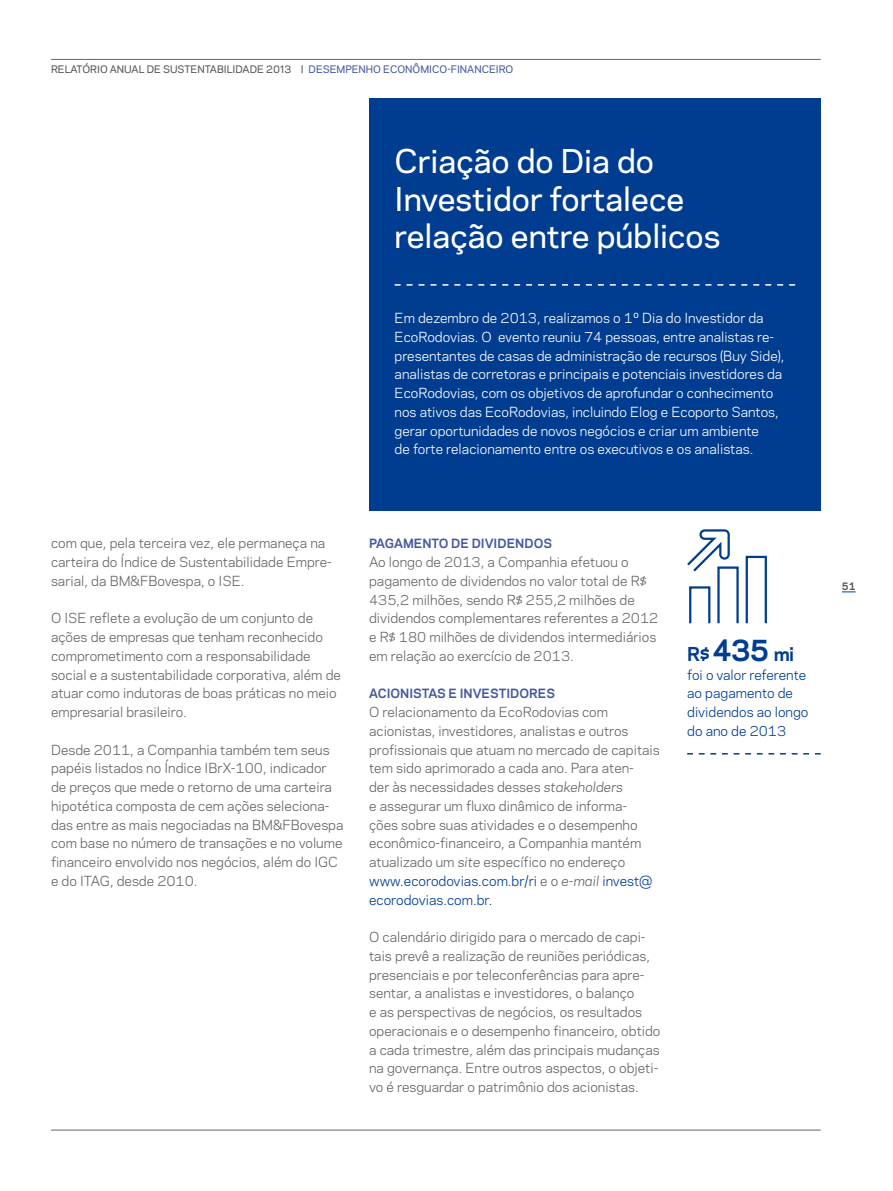
<style>
.page{position:relative;width:893px;height:1191px;background:#fff}
.page>*{position:absolute;margin:0;border:0;box-sizing:border-box;transform-origin:0 0}
.t1{font:500 30.75px/37.5px "Galaxie Polaris";color:#fff}
.t2{font:700 18px "Galaxie Polaris";color:#003d90}
.t3{font:13.05px/18.8px "Galaxie Polaris";color:#646567}
.t4{font:13.05px/18.8px "Galaxie Polaris";color:#fff}
.t5{font:13.05px/18.8px "Galaxie Polaris";color:#003d90}
.t6{font:700 12px "Galaxie Polaris";color:#475aa1}
.t7{font:500 9.75px "Galaxie Polaris";color:#58585a}
.t8{font:500 9.75px "Galaxie Polaris";color:#475aa1}
.t9{font:700 9.75px "Galaxie Polaris";color:#58585a}
.s1{color:#475aa1}
.s2{font-style:italic}
.s3{color:#003d90}
.s4{font-size:27.75px}
</style>
<div class="page">
<div style="left:369px;top:98px;width:452px;height:413px;background:#003d90"></div>
<svg style="left:395px;top:284px;width:400px;height:2px"></svg>
<svg style="left:687px;top:753px;width:134px;height:1px"></svg>
<svg style="left:687px;top:529px;width:80px;height:95px"></svg>
<svg style="left:842px;top:591px;width:14px;height:1px"></svg>
<hr style="left:51px;top:59px;width:770px;height:1px;background:#646567">
<hr style="left:51px;top:1129px;width:770px;height:1px;background:#646567">
<p class="t7" style="left:51px;top:62px;width:273px">RELATÓRIO ANUAL DE SUSTENTABILIDADE 2013 | <span class="s1">Dese</span></p>
<p class="t8" style="left:337px;top:62px;width:122px">mpenho econômico-finan</p>
<p class="t8" style="left:482px;top:62px;width:15px">ceiro</p>
<h1 class="t1" style="left:395px;top:141px;width:327px">Criação do Dia do<br>Investidor fortalece relação entre públicos</h1>
<p class="t4" style="left:395px;top:308px;width:391px">Em dezembro de 2013, realizamos o 1º Dia do Investidor da EcoRodovias. O evento reuniu 74 pessoas, entre analistas re&shy;presentantes de casas de administração de recursos (Buy Side), analistas de corretoras e principais e potenciais investidores da EcoRodovias, com os objetivos de aprofundar o conhecimento nos ativos das EcoRodovias, incluindo Elog e Ecoporto Santos, gerar oportunidades de novos negócios e criar um ambiente<br>de forte relacionamento entre os executivos e os analistas.</p>
<p class="t3" style="left:51px;top:533px;width:282px">com que, pela terceira vez, ele permaneça na carteira do Índice de Sustentabilidade Empre&shy;sarial, da BM&amp;FBovespa, o ISE.</p>
<p class="t3" style="left:51px;top:608px;width:291px">O ISE reflete a evolução de um conjunto de ações de empresas que tenham reconhecido comprometimento com a responsabilidade social e a sustentabilidade corporativa, além de atuar como indutoras de boas práticas no meio empresarial brasileiro.</p>
<p class="t3" style="left:51px;top:739px;width:294px">Desde 2011, a Companhia também tem seus papéis listados no Índice IBrX-100, indicador de preços que mede o retorno de uma carteira hipotética composta de cem ações seleciona&shy;das entre as mais negociadas na BM&amp;FBovespa com base no número de transações e no volume financeiro envolvido nos negócios, além do IGC e do ITAG, desde 2010.</p>
<p class="t6" style="left:369px;top:534px;width:182px">PAGAMENTO DE DIVIDENDOS</p>
<p class="t3" style="left:369px;top:552px;width:291px">Ao longo de 2013, a Companhia efetuou o pagamento de dividendos no valor total de R$ 435,2 milhões, sendo R$ 255,2 milhões de dividendos complementares referentes a 2012 e R$ 180 milhões de dividendos intermediários em relação ao exercício de 2013.</p>
<p class="t6" style="left:369px;top:684px;width:186px">ACIONISTAS E INVESTIDORES</p>
<p class="t3" style="left:369px;top:702px;width:292px">O relacionamento da EcoRodovias com acionistas, investidores, analistas e outros profissionais que atuam no mercado de capitais tem sido aprimorado a cada ano. Para aten-<br>der às necessidades desses <span class="s2">stakeholders<br></span>e assegurar um fluxo dinâmico de informa-<br>ções sobre suas atividades e o desempenho econômico-financeiro, a Companhia mantém atualizado um <span class="s2">site</span> específico no endereço <span class="s3">www.ecorodovias.com.br/ri</span> e o <span class="s2">e-mail</span> <span class="s3">invest@ ecorodovias.com.br.</span></p>
<p class="t3" style="left:369px;top:927px;width:293px">O calendário dirigido para o mercado de capi&shy;tais prevê a realização de reuniões periódicas, presenciais e por teleconferências para apre&shy;sentar, a analistas e investidores, o balanço<br>e as perspectivas de negócios, os resultados operacionais e o desempenho financeiro, obtido a cada trimestre, além das principais mudanças na governança. Entre outros aspectos, o objeti&shy;vo é resguardar o patrimônio dos acionistas.</p>
<h2 class="t2" style="left:687px;top:640px;width:109px">R$ <span class="s4">435</span> MI</h2>
<p class="t5" style="left:687px;top:664px;width:123px">foi o valor referente ao pagamento de dividendos ao longo do ano de 2013</p>
<p class="t9" style="left:842px;top:578px;width:15px">51</p>
</div>
